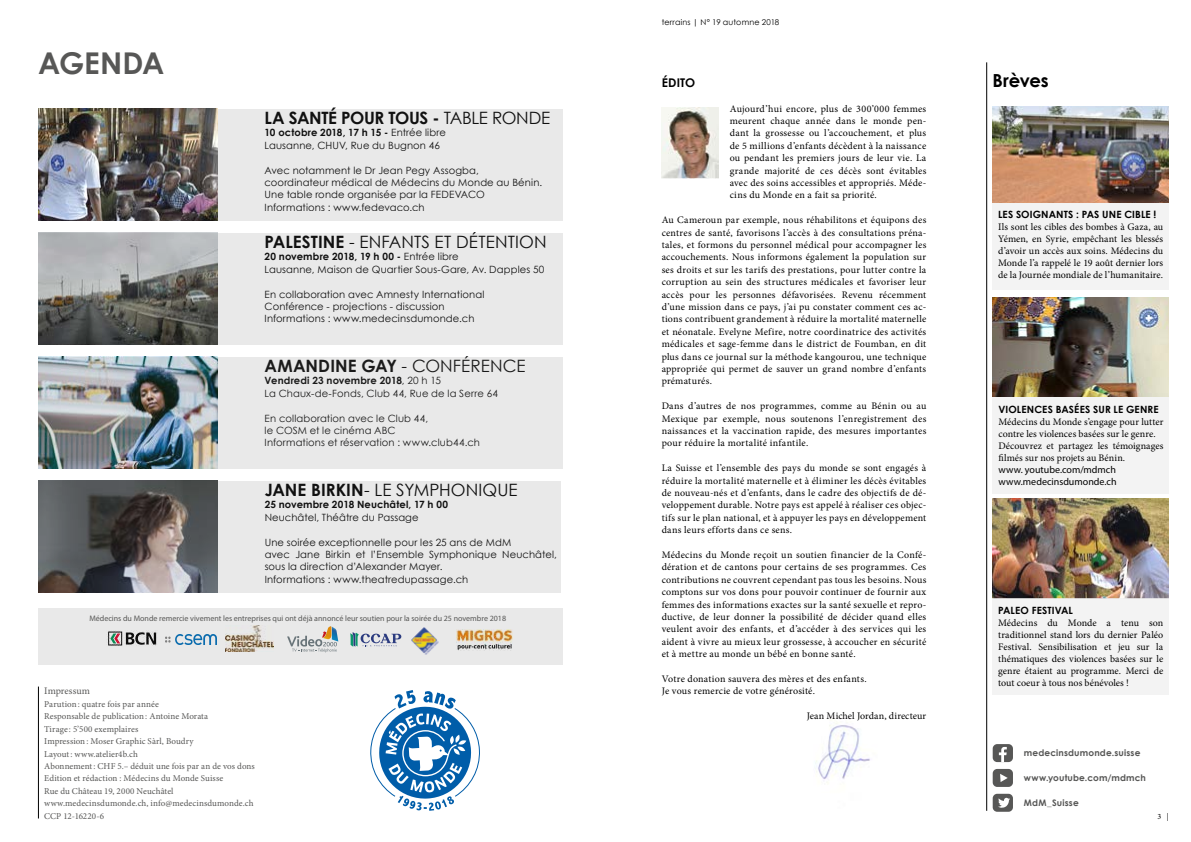
<style>
.page{position:relative;width:1191px;height:842px;background:#fff}
.page>*{position:absolute;margin:0;border:0;box-sizing:border-box;transform-origin:0 0}
.t1{font:700 30px "Century Gothic";letter-spacing:-.005em;color:#575756}
.t2{font:700 18px "Century Gothic";letter-spacing:-.015em;color:#000}
.t3{font:17px "Century Gothic";letter-spacing:.005em;color:#000}
.t4{font:700 17px "Century Gothic";letter-spacing:-.02em;color:#000}
.t5{font:700 17px "Century Gothic";letter-spacing:.005em;color:#000}
.t6{font:700 12px "Century Gothic";letter-spacing:.01em;color:#000}
.t7{font:10px/12.4px "Minion Pro";letter-spacing:.015em;color:#000;text-align:justify}
.t8{font:10px/12.4px "Century Gothic";letter-spacing:.01em;color:#000}
.t9{font:700 10px "Century Gothic";letter-spacing:.01em;color:#000}
.t10{font:10px/12px "Myriad Pro";color:#000}
.t11{font:10px "Minion Pro";letter-spacing:.005em;color:#575756}
.t12{font:9px/12.4px "Minion Pro";letter-spacing:.005em;color:#575756}
.t13{font:700 9px "Century Gothic";letter-spacing:.015em;color:#575756}
.t14{font:8px "Myriad Pro";color:#575756}
.t15{font:8px "Century Gothic";letter-spacing:.02em;color:#000}
.t16{font:8px "Minion Pro";color:#000}
.s1{font-weight:400}
.s2{font-weight:700}
</style>
<div class="page">
<img style="left:661px;top:107px;width:57px;height:72px">
<img style="left:992px;top:298px;width:177px;height:99px">
<img style="left:815px;top:722px;width:55px;height:61px">
<svg style="left:39px;top:481px;width:522px;height:111px;background:#b8b7b8"></svg>
<div style="left:38px;top:109px;width:524px;height:111px;background:#e9e9e9"></div>
<div style="left:992px;top:203px;width:177px;height:86px;background:#f0f0f0"></div>
<div style="left:992px;top:397px;width:177px;height:96px;background:#f0f0f0"></div>
<div style="left:992px;top:794px;width:21px;height:18px;background:#575756;border-radius:5px"></div>
<svg style="left:998px;top:798px;width:12px;height:10px"></svg>
<div style="left:992px;top:769px;width:21px;height:18px;background:#575756;border-radius:5px"></div>
<svg style="left:1000px;top:774px;width:7px;height:8px"></svg>
<div style="left:992px;top:744px;width:21px;height:18px;background:#575756;border-radius:5px"></div>
<svg style="left:999px;top:747px;width:7px;height:15px"></svg>
<hr style="left:986px;top:62px;width:1px;height:749px;background:#000">
<hr style="left:38px;top:686px;width:1px;height:132px;background:#000">
<svg style="left:370px;top:690px;width:110px;height:121px"></svg>
<img style="left:992px;top:499px;width:177px;height:99px">
<div style="left:992px;top:599px;width:177px;height:96px;background:#f0f0f0"></div>
<img style="left:38px;top:109px;width:180px;height:111px">
<img style="left:38px;top:357px;width:524px;height:111px">
<svg style="left:38px;top:233px;width:524px;height:111px;background:#c4c5c4"></svg>
<svg style="left:38px;top:608px;width:524px;height:56px;background:#dededc"></svg>
<img style="left:992px;top:106px;width:177px;height:97px">
<h1 class="t1" style="left:38px;top:41px;width:128px">AGENDA</h1>
<h3 class="t4" style="left:264px;top:105px;width:287px">LA SANTÉ POUR TOUS - <span class="s1">TABLE RONDE</span></h3>
<p class="t8" style="left:264px;top:126px;width:183px"><span class="s2">10 octobre 2018, 17 h 15 -</span> Entrée libre<br>Lausanne, CHUV, Rue du Bugnon 46</p>
<p class="t8" style="left:264px;top:164px;width:279px">Avec notamment le Dr Jean Pegy Assogba, coordinateur médical de Médecins du Monde au Bénin.<br>Une table ronde organisée par la FEDEVACO Informations : www.fedevaco.ch</p>
<h3 class="t3" style="left:264px;top:230px;width:283px"><span class="s2">PALESTINE</span> - ENFANTS ET DÉTENTION</h3>
<p class="t8" style="left:264px;top:250px;width:281px"><span class="s2">20 novembre 2018, 19 h 00 -</span> Entrée libre<br>Lausanne, Maison de Quartier Sous-Gare, Av. Dapples 50</p>
<p class="t8" style="left:264px;top:288px;width:221px">En collaboration avec Amnesty International<br>Conférence - projections - discussion<br>Informations : www.medecinsdumonde.ch</p>
<h3 class="t5" style="left:264px;top:353px;width:262px">AMANDINE GAY <span class="s1">- CONFÉRENCE</span></h3>
<p class="t8" style="left:264px;top:374px;width:235px"><span class="s2">Vendredi 23 novembre 2018</span>, 20 h 15<br>La Chaux-de-Fonds, Club 44, Rue de la Serre 64</p>
<p class="t8" style="left:264px;top:412px;width:217px">En collaboration avec le Club 44,<br>le COSM et le cinéma ABC<br>Informations et réservation : www.club44.ch</p>
<h3 class="t3" style="left:265px;top:478px;width:254px"><span class="s2">JANE BIRKIN</span>- LE SYMPHONIQUE</h3>
<p class="t9" style="left:265px;top:497px;width:185px">25 novembre 2018 Neuchâtel, 17 h 00</p>
<p class="t8" style="left:265px;top:511px;width:155px">Neuchâtel, Théâtre du Passage</p>
<p class="t8" style="left:265px;top:536px;width:294px">Une soirée exceptionnelle pour les 25 ans de MdM<br>avec Jane Birkin et l’Ensemble Symphonique Neuchâtel, sous la direction d’Alexander Mayer.<br>Informations : www.theatredupassage.ch</p>
<p class="t14" style="left:89px;top:614px;width:418px">Médecins du Monde remercie vivement les entreprises qui ont déjà annoncé leur soutien pour la soirée du 25 novembre 2018</p>
<p class="t11" style="left:44px;top:685px;width:47px">Impressum</p>
<p class="t12" style="left:44px;top:698px;width:212px">Parution: quatre fois par année<br>Responsable de publication: Antoine Morata<br>Tirage : 5’500 exemplaires<br>Impression: Moser Graphic Sàrl, Boudry<br>Layout: www.atelier4b.ch<br>Abonnement: CHF 5.– déduit une fois par an de vos dons Edition et rédaction : Médecins du Monde Suisse<br>Rue du Château 19, 2000 Neuchâtel www.medecinsdumonde.ch, info@medecinsdumonde.ch CCP 12-16220-6</p>
<p class="t15" style="left:661px;top:16px;width:119px">terrains | N° 19 automne 2018</p>
<p class="t6" style="left:661px;top:73px;width:35px">ÉDITO</p>
<p class="t7" style="left:729px;top:102px;width:198px">Aujourd’hui encore, plus de 300’000 femmes meurent chaque année dans le monde pen&shy;dant la grossesse ou l’accouchement, et plus de 5 millions d’enfants décèdent à la naissance ou pendant les premiers jours de leur vie. La grande majorité de ces décès sont évitables avec des soins accessibles et appropriés. Méde&shy;cins du Monde en a fait sa priorité.</p>
<p class="t7" style="left:661px;top:214px;width:266px">Au Cameroun par exemple, nous réhabilitons et équipons des centres de santé, favorisons l’accès à des consultations préna&shy;tales, et formons du personnel médical pour accompagner les accouchements. Nous informons également la population sur ses droits et sur les tarifs des prestations, pour lutter contre la corruption au sein des structures médicales et favoriser leur accès pour les personnes défavorisées. Revenu récemment d’une mission dans ce pays, j’ai pu constater comment ces ac&shy;tions contribuent grandement à réduire la mortalité maternelle et néonatale. Evelyne Mefire, notre coordinatrice des activités médicales et sage-femme dans le district de Foumban, en dit plus dans ce journal sur la méthode kangourou, une technique appropriée qui permet de sauver un grand nombre d’enfants prématurés.</p>
<p class="t7" style="left:661px;top:400px;width:266px">Dans d’autres de nos programmes, comme au Bénin ou au Mexique par exemple, nous soutenons l’enregistrement des naissances et la vaccination rapide, des mesures importantes pour réduire la mortalité infantile.</p>
<p class="t7" style="left:661px;top:462px;width:266px">La Suisse et l’ensemble des pays du monde se sont engagés à réduire la mortalité maternelle et à éliminer les décès évitables de nouveau-nés et d’enfants, dans le cadre des objectifs de dé&shy;veloppement durable. Notre pays est appelé à réaliser ces objec&shy;tifs sur le plan national, et à appuyer les pays en développement dans leurs efforts dans ce sens.</p>
<p class="t7" style="left:661px;top:549px;width:266px">Médecins du Monde reçoit un soutien financier de la Confé&shy;dération et de cantons pour certains de ses programmes. Ces contributions ne couvrent cependant pas tous les besoins. Nous comptons sur vos dons pour pouvoir continuer de fournir aux femmes des informations exactes sur la santé sexuelle et repro&shy;ductive, de leur donner la possibilité de décider quand elles veulent avoir des enfants, et d’accéder à des services qui les aident à vivre au mieux leur grossesse, à accoucher en sécurité et à mettre au monde un bébé en bonne santé.</p>
<p class="t7" style="left:661px;top:673px;width:206px">Votre donation sauvera des mères et des enfants.<br>Je vous remercie de votre générosité.</p>
<p class="t7" style="left:806px;top:710px;width:121px">Jean Michel Jordan, directeur</p>
<h2 class="t2" style="left:992px;top:67px;width:58px">Brèves</h2>
<p class="t9" style="left:998px;top:207px;width:160px">LES SOIGNANTS : PAS UNE CIBLE !</p>
<p class="t7" style="left:998px;top:221px;width:167px;line-height:12px">Ils sont les cibles des bombes à Gaza, au Yémen, en Syrie, empêchant les blessés d’avoir un accès aux soins. Médecins du Monde l’a rappelé le 19 août dernier lors de la Journée mondiale de l’humanitaire.</p>
<p class="t9" style="left:998px;top:401px;width:162px">VIOLENCES BASÉES SUR LE GENRE</p>
<p class="t7" style="left:998px;top:415px;width:167px;line-height:12px;text-align:left">Médecins du Monde s’engage pour lutter contre les violences basées sur le genre.<br>Découvrez et partagez les témoignages filmés sur nos projets au Bénin.</p>
<p class="t10" style="left:998px;top:463px;width:120px">www. youtube.com/mdmch www.medecinsdumonde.ch</p>
<p class="t9" style="left:998px;top:603px;width:76px">PALEO FESTIVAL</p>
<p class="t7" style="left:998px;top:617px;width:167px;line-height:12px">Médecins du Monde a tenu son traditionnel stand lors du dernier Paléo Festival. Sensibilisation et jeu sur la thématiques des violences basées sur le genre étaient au programme. Merci de tout coeur à tous nos bénévoles !</p>
<p class="t13" style="left:1024px;top:746px;width:118px">medecinsdumonde.suisse</p>
<p class="t13" style="left:1024px;top:771px;width:123px">www.youtube.com/mdmch</p>
<p class="t13" style="left:1024px;top:796px;width:56px">MdM_Suisse</p>
<p class="t16" style="left:1157px;top:810px;width:13px">3 |</p>
</div>
